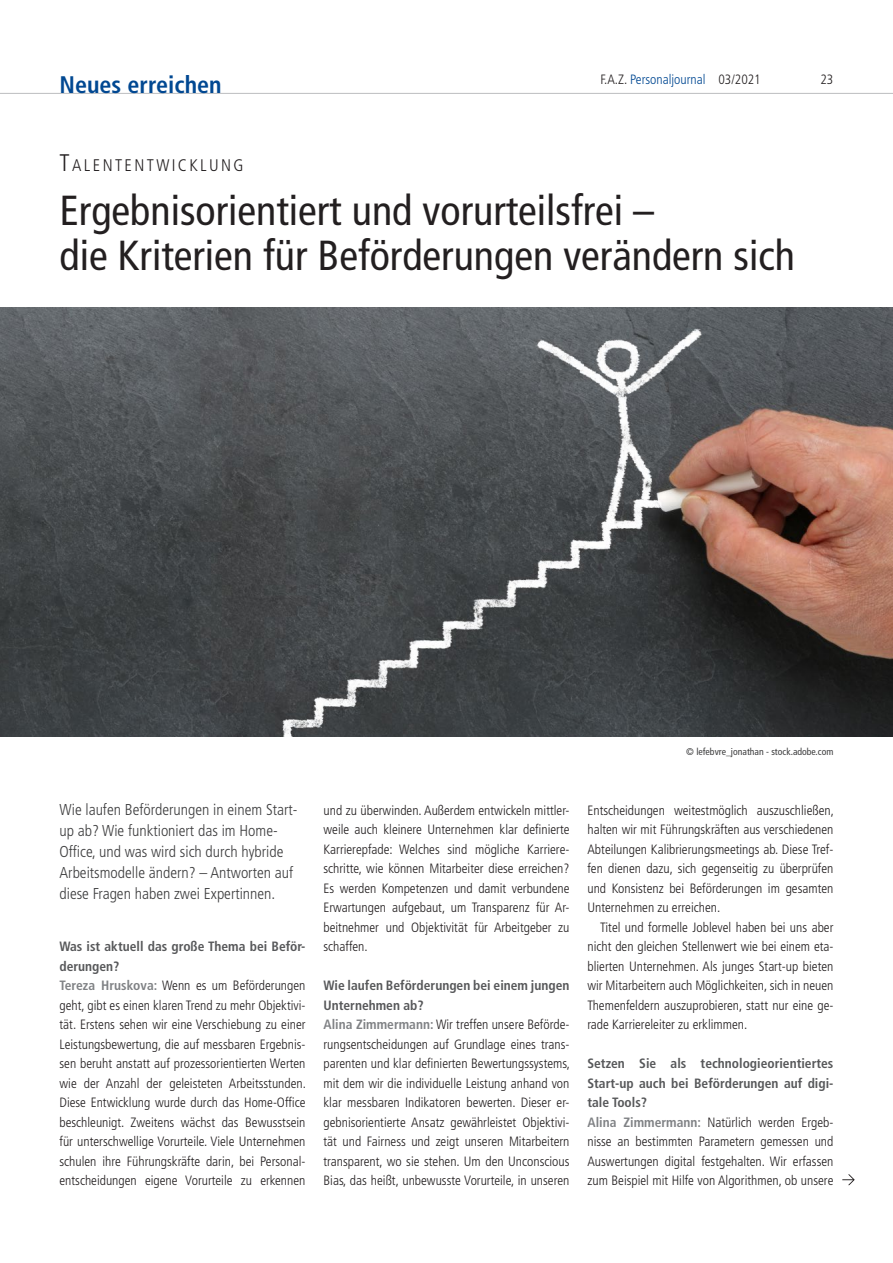
<style>
.page{position:relative;width:893px;height:1263px;background:#fff}
.page>*{position:absolute;margin:0;border:0;box-sizing:border-box;transform-origin:0 0}
.t1{font:condensed 42px/45px "Frutiger LT Std";color:#231f20}
.t2{font:700 condensed 24px "Frutiger LT Std";color:#014892}
.t3{font:300 condensed 16.8px "Frutiger LT Std";letter-spacing:.145em;color:#231f20}
.t4{font:300 condensed 15.75px/21px "Frutiger LT Std";color:#3e3e3f}
.t5{font:300 condensed 13.5px/19.5px "Frutiger LT Std";color:#231f20}
.t6{font:300 condensed 13.5px "Frutiger LT Std";color:#014892}
.t7{font:condensed 9.75px "Frutiger LT Std";color:#3e3e3f}
.s1{color:#231f20}
.s2{font-size:24px}
.s3{font-weight:700;color:#57585a}
.s4{font-weight:700;color:#808285}
</style>
<div class="page">
<hr style="left:0;top:93px;width:893px;height:1px;background:#bcbdc0">
<svg style="left:842px;top:1174px;width:13px;height:11px"></svg>
<img style="left:0;top:308px;width:893px;height:428px">
<h2 class="t2" style="left:60px;top:70px;width:164px">Neues erreichen</h2>
<p class="t6" style="left:600px;top:72px;width:162px"><span class="s1">F.A.Z.</span> Personaljournal <span class="s1">03/2021</span></p>
<p class="t5" style="left:820px;top:70px;width:14px">23</p>
<p class="t3" style="left:60px;top:156px;width:185px"><span class="s2">T</span>ALENTENTWICKLU NG</p>
<h1 class="t1" style="left:60px;top:188px;width:737px">Ergebnisorientiert und vorurteilsfrei –<br>die Kriterien für Beförderungen verändern sich</h1>
<p class="t4" style="left:60px;top:799px;width:238px">Wie laufen Beförderungen in einem Start&shy;up ab? Wie funktioniert das im Home-- Office, und was wird sich durch hybride Arbeitsmodelle ändern? – Antworten auf diese Fragen haben zwei Expertinnen.</p>
<p class="t5" style="left:60px;top:937px;width:248px"><span class="s3">Was ist aktuell das große Thema bei Beför&shy;derungen?<br></span><span class="s4">Tereza Hruskova:</span> Wenn es um Beförderungen geht, gibt es einen klaren Trend zu mehr Objektivi&shy;tät. Erstens sehen wir eine Verschiebung zu einer Leistungsbewertung, die auf messbaren Ergebnis&shy;sen beruht anstatt auf prozessorientierten Werten wie der Anzahl der geleisteten Arbeitsstunden.<br>Diese Entwicklung wurde durch das Home-Office beschleunigt. Zweitens wächst das Bewusstsein für unterschwellige Vorurteile. Viele Unternehmen schulen ihre Führungskräfte darin, bei Personal&shy;entscheidungen eigene Vorurteile zu erkennen</p>
<p class="t5" style="left:323px;top:800px;width:247px;text-align:justify">und zu überwinden. Außerdem entwickeln mittler&shy;weile auch kleinere Unternehmen klar definierte Karrierepfade: Welches sind mögliche Karriere&shy;schritte, wie können Mitarbeiter diese erreichen?<br>Es werden Kompetenzen und damit verbundene Erwartungen aufgebaut, um Transparenz für Ar&shy;beitnehmer und Objektivität für Arbeitgeber zu schaffen.</p>
<p class="t5" style="left:323px;top:976px;width:248px"><span class="s3">Wie laufen Beförderungen bei einem jungen Unternehmen ab?<br></span><span class="s4">Alina Zimmermann:</span> Wir treffen unsere Beförde&shy;rungsentscheidungen auf Grundlage eines trans&shy;parenten und klar definierten Bewertungssystems, mit dem wir die individuelle Leistung anhand von klar messbaren Indikatoren bewerten. Dieser er&shy;gebnisorientierte Ansatz gewährleistet Objektivi&shy;tät und Fairness und zeigt unseren Mitarbeitern transparent, wo sie stehen. Um den Unconscious Bias, das heißt, unbewusste Vorurteile, in unseren</p>
<p class="t7" style="left:686px;top:746px;width:149px">© lefebvre_jonathan - stock.adobe.com</p>
<p class="t5" style="left:587px;top:800px;width:248px;text-align:justify">Entscheidungen weitestmöglich auszuschließen, halten wir mit Führungskräften aus verschiedenen Abteilungen Kalibrierungsmeetings ab. Diese Tref&shy;fen dienen dazu, sich gegenseitig zu überprüfen und Konsistenz bei Beförderungen im gesamten Unternehmen zu erreichen.</p>
<p class="t5" style="left:587px;top:917px;width:247px;text-align:justify;text-indent:13px">Titel und formelle Joblevel haben bei uns aber nicht den gleichen Stellenwert wie bei einem eta&shy;blierten Unternehmen. Als junges Start-up bieten wir Mitarbeitern auch Möglichkeiten, sich in neuen Themenfeldern auszuprobieren, statt nur eine ge&shy;rade Karriereleiter zu erklimmen.</p>
<p class="t5" style="left:587px;top:1054px;width:247px"><span class="s3">Setzen Sie als technologieorientiertes Start-up auch bei Beförderungen auf digi&shy;tale Tools?<br></span><span class="s4">Alina Zimmermann:</span> Natürlich werden Ergeb&shy;nisse an bestimmten Parametern gemessen und Auswertungen digital festgehalten. Wir erfassen zum Beispiel mit Hilfe von Algorithmen, ob unsere</p>
</div>
